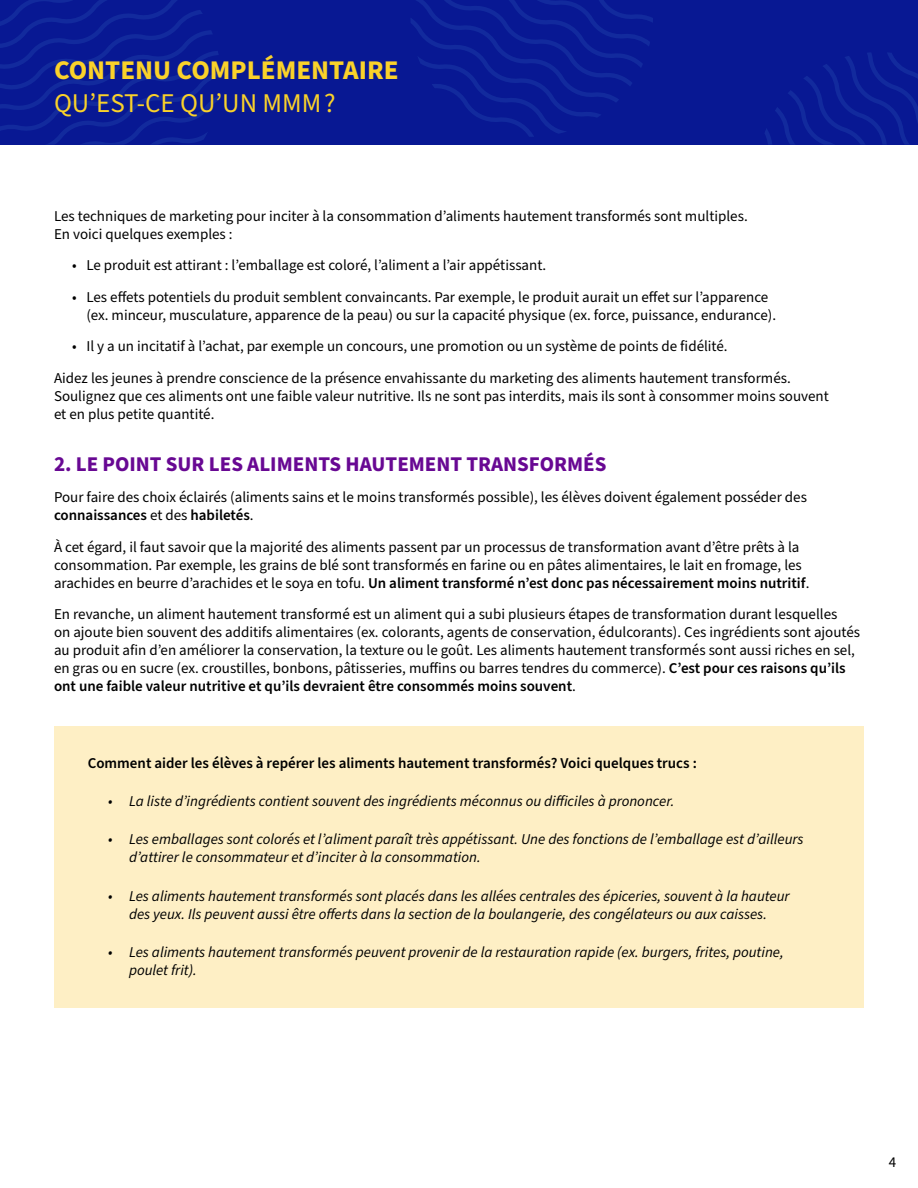
<style>
.page{position:relative;width:918px;height:1188px;background:#fff}
.page>*{position:absolute;margin:0;border:0;box-sizing:border-box;transform-origin:0 0}
.t1{font:700 27px "Source Sans Pro";color:#fad22a}
.t2{font:27px "Source Sans Pro";color:#fad22a}
.t3{font:700 21px "Source Sans Pro";color:#680893}
.t4{font:15px/18px "Source Sans Pro";color:#000}
.t5{font:italic 15px/18px "Source Sans Pro";color:#000}
.t6{font:600 15px "Source Sans Pro";color:#000}
.s1{font-weight:600}
</style>
<div class="page">
<div style="left:54px;top:726px;width:810px;height:281px;background:#feefc5"></div>
<div style="left:0;top:0;width:918px;height:145px;background:#081893"></div>
<svg style="left:411px;top:0;width:242px;height:137px"></svg>
<svg style="left:0;top:0;width:221px;height:145px"></svg>
<svg style="left:765px;top:52px;width:153px;height:93px"></svg>
<h1 class="t1" style="left:54px;top:52px;width:346px">CONTENU COMPLÉMENTAIRE</h1>
<h1 class="t2" style="left:54px;top:85px;width:283px">QU’EST-CE QU’UN MMM ?</h1>
<p class="t4" style="left:54px;top:207px;width:695px">Les techniques de marketing pour inciter à la consommation d’aliments hautement transformés sont multiples.<br>En voici quelques exemples :</p>
<p class="t4" style="left:72px;top:257px;width:476px">• Le produit est attirant : l’emballage est coloré, l’aliment a l’air appétissant.</p>
<p class="t4" style="left:86px;top:288px;width:691px;text-indent:-14px">• Les effets potentiels du produit semblent convaincants. Par exemple, le produit aurait un effet sur l’apparence (ex. minceur, musculature, apparence de la peau) ou sur la capacité physique (ex. force, puissance, endurance).</p>
<p class="t4" style="left:54px;top:331px;width:738px;line-height:31.5px;text-indent:18px">• Il y a un incitatif à l’achat, par exemple un concours, une promotion ou un système de points de fidélité.<br>Aidez les jeunes à prendre conscience de la présence envahissante du marketing des aliments hautement transformés.</p>
<p class="t4" style="left:54px;top:387px;width:776px">Soulignez que ces aliments ont une faible valeur nutritive. Ils ne sont pas interdits, mais ils sont à consommer moins souvent et en plus petite quantité.</p>
<h2 class="t3" style="left:54px;top:450px;width:554px">2. LE POINT SUR LES ALIMENTS HAUTEMENT TRANSFORMÉS</h2>
<p class="t4" style="left:54px;top:489px;width:754px">Pour faire des choix éclairés (aliments sains et le moins transformés possible), les élèves doivent également posséder des <span class="s1">connaissances</span> et des <span class="s1">habiletés</span>.</p>
<p class="t4" style="left:54px;top:538px;width:757px">À cet égard, il faut savoir que la majorité des aliments passent par un processus de transformation avant d’être prêts à la consommation. Par exemple, les grains de blé sont transformés en farine ou en pâtes alimentaires, le lait en fromage, les arachides en beurre d’arachides et le soya en tofu. <span class="s1">Un aliment transformé n’est donc pas nécessairement moins nutritif</span>.</p>
<p class="t4" style="left:54px;top:606px;width:808px">En revanche, un aliment hautement transformé est un aliment qui a subi plusieurs étapes de transformation durant lesquelles<br>on ajoute bien souvent des additifs alimentaires (ex. colorants, agents de conservation, édulcorants). Ces ingrédients sont ajoutés au produit afin d’en améliorer la conservation, la texture ou le goût. Les aliments hautement transformés sont aussi riches en sel, en gras ou en sucre (ex. croustilles, bonbons, pâtisseries, muffins ou barres tendres du commerce). <span class="s1">C’est pour ces raisons qu’ils ont une faible valeur nutritive et qu’ils devraient être consommés moins souvent</span>.</p>
<p class="t6" style="left:88px;top:753px;width:611px">Comment aider les élèves à repérer les aliments hautement transformés? Voici quelques trucs :</p>
<p class="t5" style="left:108px;top:793px;width:568px">• La liste d’ingrédients contient souvent des ingrédients méconnus ou difficiles à prononcer.</p>
<p class="t5" style="left:129px;top:831px;width:676px;text-indent:-21px">• Les emballages sont colorés et l’aliment paraît très appétissant. Une des fonctions de l’emballage est d’ailleurs d’attirer le consommateur et d’inciter à la consommation.</p>
<p class="t5" style="left:108px;top:887px;width:683px;text-align:center">• Les aliments hautement transformés sont placés dans les allées centrales des épiceries, souvent à la hauteur des yeux. Ils peuvent aussi être offerts dans la section de la boulangerie, des congélateurs ou aux caisses.</p>
<p class="t5" style="left:129px;top:943px;width:656px;text-indent:-21px">• Les aliments hautement transformés peuvent provenir de la restauration rapide (ex. burgers, frites, poutine, poulet frit).</p>
<p class="t4" style="left:889px;top:1153px;width:9px">4</p>
</div>
